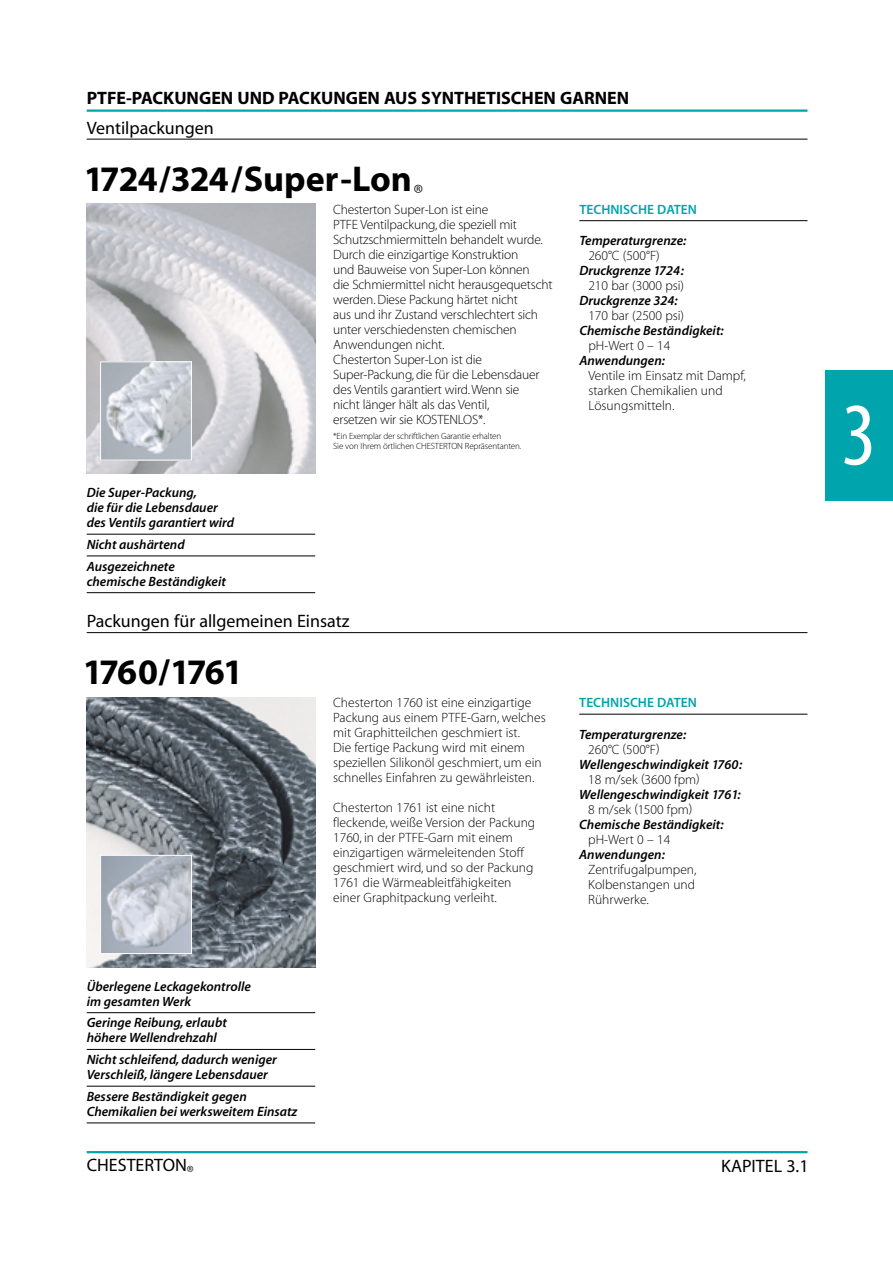
<style>
.page{position:relative;width:893px;height:1263px;background:#fff}
.page>*{position:absolute;margin:0;border:0;box-sizing:border-box;transform-origin:0 0}
.t1{font:90px "Myriad MM 400 300";color:#fff}
.t2{font:36px "Myriad MM 700 600";letter-spacing:-.02em;color:#000}
.t3{font:36px "Myriad MM 700 600";letter-spacing:-.055em;color:#000}
.t4{font:18px "Myriad MM 400 600";color:#000}
.t5{font:18px "Myriad MM 700 600";color:#000}
.t6{font:13.5px/15px "Myriad MM 215 600";color:#000}
.t7{font:13.5px/15px "Myriad MM It 565 600";color:#000}
.t8{font:13.5px "Myriad MM 565 600";color:#00a4ad}
.t9{font:9px/10.5px "Myriad MM 215 600";letter-spacing:-.015em;color:#000}
</style>
<div class="page">
<div style="left:825px;top:370px;width:67px;height:131px;background:#00a4ad"></div>
<hr style="left:87px;top:110px;width:720px;height:2px;background:#00a4ad">
<hr style="left:87px;top:139px;width:720px;height:1px;background:#000">
<hr style="left:87px;top:1151px;width:720px;height:2px;background:#00a4ad">
<hr style="left:87px;top:534px;width:228px;height:1px;background:#000">
<hr style="left:87px;top:556px;width:228px;height:1px;background:#000">
<hr style="left:87px;top:592px;width:228px;height:1px;background:#000">
<img style="left:87px;top:204px;width:228px;height:270px">
<img style="left:102px;top:363px;width:88px;height:95px">
<div style="left:100px;top:361px;width:92px;height:99px;border:1px solid #fff"></div>
<hr style="left:579px;top:220px;width:228px;height:1px;background:#000">
<hr style="left:87px;top:632px;width:720px;height:1px;background:#000">
<hr style="left:87px;top:1012px;width:228px;height:1px;background:#000">
<hr style="left:87px;top:1049px;width:228px;height:1px;background:#000">
<hr style="left:87px;top:1086px;width:228px;height:1px;background:#000">
<hr style="left:87px;top:1123px;width:228px;height:1px;background:#000">
<img style="left:87px;top:697px;width:228px;height:270px">
<img style="left:102px;top:857px;width:88px;height:95px">
<div style="left:100px;top:855px;width:92px;height:99px;border:1px solid #fff"></div>
<hr style="left:579px;top:714px;width:228px;height:1px;background:#000">
<h3 class="t5" style="left:87px;top:91px;width:544px">PTFE-PACKUNGEN UND PACKUNGEN AUS SYNTHETISCHEN GARNEN</h3>
<h3 class="t4" style="left:87px;top:121px;width:129px">Ventilpackungen</h3>
<h2 class="t2" style="left:84px;top:165px;width:341px">1724/324/Super-Lon<sub>®</sub></h2>
<p class="t7" style="left:87px;top:486px;width:149px">Die Super-Packung,<br>die für die Lebensdauer des Ventils garantiert wird</p>
<p class="t7" style="left:87px;top:535px;width:99px;line-height:21.8px">Nicht aushärtend<br>Ausgezeichnete</p>
<p class="t7" style="left:87px;top:575px;width:141px">chemische Beständigkeit</p>
<p class="t6" style="left:333px;top:203px;width:221px">Chesterton Super-Lon ist eine<br>PTFE Ventilpackung, die speziell mit Schutzschmiermitteln behandelt wurde.<br>Durch die einzigartige Konstruktion<br>und Bauweise von Super-Lon können<br>die Schmiermittel nicht herausgequetscht werden. Diese Packung härtet nicht<br>aus und ihr Zustand verschlechtert sich unter verschiedensten chemischen Anwendungen nicht.<br>Chesterton Super-Lon ist die Super-Packung, die für die Lebensdauer des Ventils garantiert wird.Wenn sie<br>nicht länger hält als das Ventil,<br>ersetzen wir sie KOSTENLOS*.</p>
<p class="t9" style="left:333px;top:431px;width:190px">*Ein Exemplar der schriftlichen Garantie erhalten<br>Sie von Ihrem örtlichen CHESTERTON Repräsentanten.</p>
<h3 class="t4" style="left:87px;top:614px;width:264px">Packungen für allgemeinen Einsatz</h3>
<h2 class="t3" style="left:83px;top:658px;width:162px">1760/1761</h2>
<p class="t6" style="left:333px;top:696px;width:214px">Chesterton 1760 ist eine einzigartige Packung aus einem PTFE-Garn, welches mit Graphitteilchen geschmiert ist.<br>Die fertige Packung wird mit einem speziellen Silikonöl geschmiert, um ein schnelles Einfahren zu gewährleisten.</p>
<p class="t6" style="left:333px;top:801px;width:203px">Chesterton 1761 ist eine nicht fleckende, weiße Version der Packung 1760, in der PTFE-Garn mit einem einzigartigen wärmeleitenden Stoff geschmiert wird, und so der Packung 1761 die Wärmeableitfähigkeiten einer Graphitpackung verleiht.</p>
<p class="t8" style="left:579px;top:204px;width:119px">TECHNISCHE DATEN</p>
<p class="t7" style="left:579px;top:235px;width:108px">Temperaturgrenze:</p>
<p class="t6" style="left:588px;top:250px;width:73px">260°C (500°F)</p>
<p class="t7" style="left:579px;top:265px;width:106px">Druckgrenze 1724:</p>
<p class="t6" style="left:588px;top:280px;width:97px">210 bar (3000 psi)</p>
<p class="t7" style="left:579px;top:295px;width:100px">Druckgrenze 324:</p>
<p class="t6" style="left:588px;top:310px;width:97px">170 bar (2500 psi)</p>
<p class="t7" style="left:579px;top:325px;width:146px">Chemische Beständigkeit:</p>
<p class="t6" style="left:588px;top:340px;width:83px">pH-Wert 0 – 14</p>
<p class="t7" style="left:579px;top:355px;width:87px">Anwendungen:</p>
<p class="t6" style="left:588px;top:370px;width:159px">Ventile im Einsatz mit Dampf, starken Chemikalien und<br>Lösungsmitteln.</p>
<p class="t8" style="left:579px;top:697px;width:119px">TECHNISCHE DATEN</p>
<p class="t7" style="left:579px;top:728px;width:108px">Temperaturgrenze:</p>
<p class="t6" style="left:588px;top:743px;width:73px">260°C (500°F)</p>
<p class="t7" style="left:579px;top:758px;width:164px">Wellengeschwindigkeit 1760:</p>
<p class="t6" style="left:588px;top:773px;width:113px">18 m/sek (3600 fpm)</p>
<p class="t7" style="left:579px;top:788px;width:163px">Wellengeschwindigkeit 1761:</p>
<p class="t6" style="left:588px;top:803px;width:106px">8 m/sek (1500 fpm)</p>
<p class="t7" style="left:579px;top:818px;width:146px">Chemische Beständigkeit:</p>
<p class="t6" style="left:588px;top:833px;width:83px">pH-Wert 0 – 14</p>
<p class="t7" style="left:579px;top:848px;width:87px">Anwendungen:</p>
<p class="t6" style="left:588px;top:863px;width:110px;text-align:justify">Zentrifugalpumpen, Kolbenstangen und Rührwerke.</p>
<p class="t7" style="left:87px;top:980px;width:166px">Überlegene Leckagekontrolle im gesamten Werk</p>
<p class="t7" style="left:87px;top:1017px;width:142px">Geringe Reibung, erlaubt höhere Wellendrehzahl</p>
<p class="t7" style="left:87px;top:1053px;width:192px">Nicht schleifend, dadurch weniger<br>Verschleiß, längere Lebensdauer</p>
<p class="t7" style="left:87px;top:1090px;width:212px">Bessere Beständigkeit gegen<br>Chemikalien bei werksweitem Einsatz</p>
<h3 class="t4" style="left:87px;top:1158px;width:109px">CHESTERTON<sub>®</sub></h3>
<h3 class="t4" style="left:721px;top:1159px;width:89px">KAPITEL 3.1</h3>
<h1 class="t1" style="left:841px;top:401px;width:36px">3</h1>
</div>
